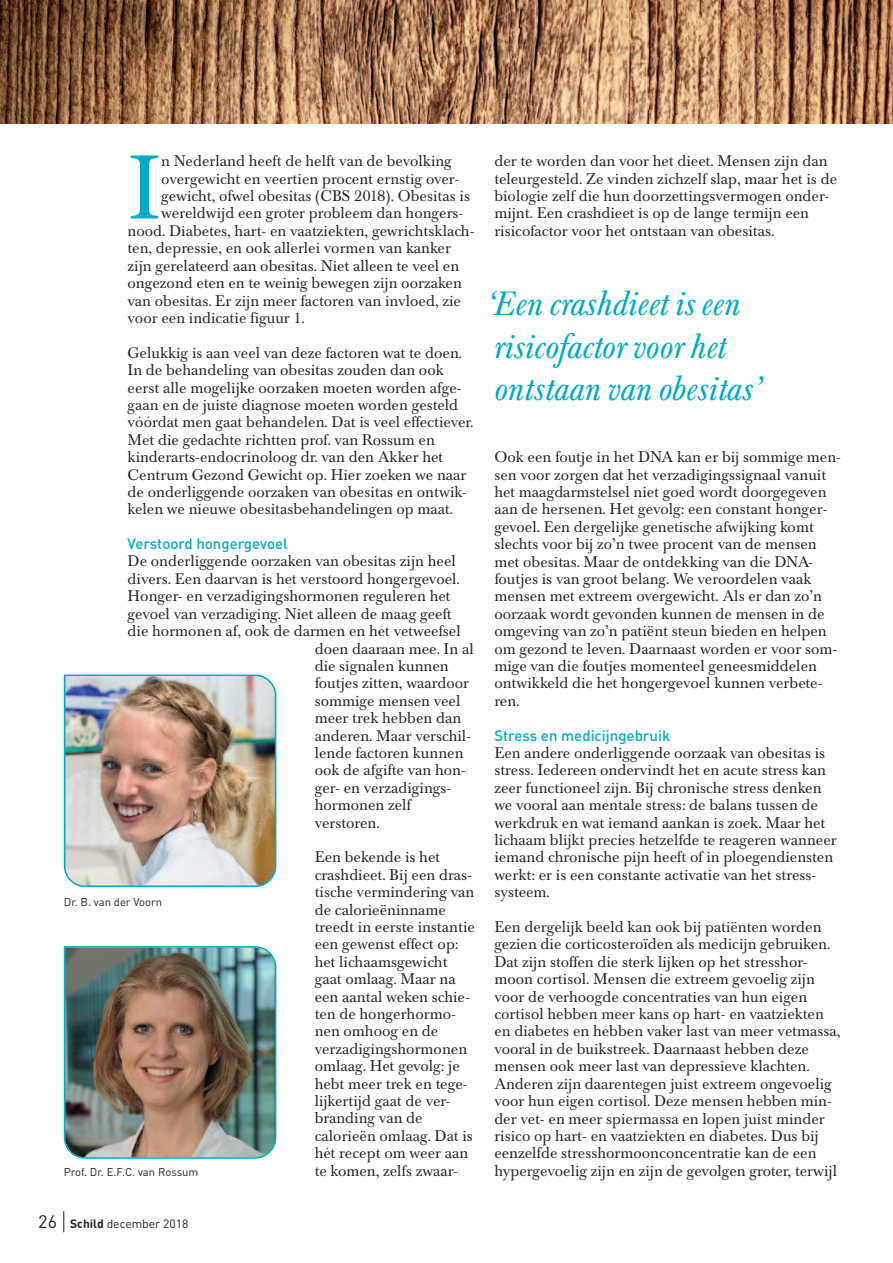
<style>
.page{position:relative;width:893px;height:1263px;background:#fff}
.page>*{position:absolute;margin:0;border:0;box-sizing:border-box;transform-origin:0 0}
.t1{font:96.6px "Baskerville Nr 1 SB";color:#00abc5}
.t2{font:italic 36px/42px "Baskerville Nr 1 SB";color:#00abc5}
.t3{font:16.5px/17.4px "Baskerville Nr 1 SB";color:#231f20}
.t4{font:500 15px "DIN";color:#00abc5}
.t5{font:12px "DIN";color:#231f20}
.t6{font:11.25px "DIN";color:#231f20}
.s1{font-size:18px}
.s2{font-weight:700}
</style>
<div class="page">
<img style="left:0;top:0;width:893px;height:123px">
<svg style="left:63px;top:1211px;width:1px;height:21px"></svg>
<img style="left:64px;top:674px;width:212px;height:213px">
<img style="left:64px;top:946px;width:212px;height:213px">
<h1 class="t1" style="left:128px;top:129px;width:35px">I</h1>
<p class="t3" style="left:161px;top:152px;width:292px">n Nederland heeft de helft van de bevolking</p>
<p class="t3" style="left:161px;top:169px;width:300px">overgewicht en veertien procent ernstig over -</p>
<p class="t3" style="left:161px;top:187px;width:310px">gewicht, ofwel obesitas (CBS 2018). Obesitas is</p>
<p class="t3" style="left:161px;top:204px;width:304px">wereldwijd een groter probleem dan hongers-</p>
<p class="t3" style="left:128px;top:221px;width:348px">nood. Diabetes, hart- en vaatziekten, gewrichtsklach-</p>
<p class="t3" style="left:128px;top:239px;width:325px">ten, depressie, en ook allerlei vormen van kanker</p>
<p class="t3" style="left:128px;top:256px;width:333px">zijn gerelateerd aan obesitas. Niet alleen te veel en</p>
<p class="t3" style="left:128px;top:274px;width:336px">ongezond eten en te weinig bewegen zijn oorzaken</p>
<p class="t3" style="left:128px;top:291px;width:335px">van obesitas. Er zijn meer factoren van invloed, zie</p>
<p class="t3" style="left:128px;top:308px;width:179px">voor een indicatie figuur 1.</p>
<p class="t3" style="left:128px;top:343px;width:347px">Gelukkig is aan veel van deze factoren wat te doen.<br>In de behandeling van obesitas zouden dan ook eerst alle mogelijke oorzaken moeten worden afge&shy;gaan en de juiste diagnose moeten worden gesteld vóórdat men gaat behandelen. Dat is veel effectiever.<br>Met die gedachte richtten prof. van Rossum en kinderarts-endocrinoloog dr. van den Akker het Centrum Gezond Gewicht op. Hier zoeken we naar de onderliggende oorzaken van obesitas en ontwik&shy;kelen we nieuwe obesitasbehandelingen op maat.</p>
<p class="t4" style="left:128px;top:535px;width:162px">Verstoord hongergevoel</p>
<p class="t3" style="left:128px;top:552px;width:330px">De onderliggende oorzaken van obesitas zijn heel</p>
<p class="t3" style="left:128px;top:569px;width:334px">divers. Een daarvan is het verstoord hongergevoel.</p>
<p class="t3" style="left:128px;top:587px;width:324px">Honger- en verzadigingshormonen reguleren het</p>
<p class="t3" style="left:128px;top:604px;width:326px">gevoel van verzadiging. Niet alleen de maag geeft</p>
<p class="t3" style="left:128px;top:622px;width:335px">die hormonen af, ook de darmen en het vetweefsel</p>
<p class="t3" style="left:315px;top:639px;width:161px">doen daaraan mee. In al</p>
<p class="t3" style="left:315px;top:656px;width:136px">die signalen kunnen</p>
<p class="t3" style="left:315px;top:674px;width:156px">foutjes zitten, waardoor</p>
<p class="t3" style="left:315px;top:691px;width:147px">sommige mensen veel</p>
<p class="t3" style="left:315px;top:709px;width:148px">meer trek hebben dan</p>
<p class="t3" style="left:315px;top:726px;width:158px">anderen. Maar verschil-</p>
<p class="t3" style="left:315px;top:744px;width:150px">lende factoren kunnen</p>
<p class="t3" style="left:315px;top:761px;width:153px">ook de afgifte van hon-</p>
<p class="t3" style="left:315px;top:778px;width:138px">ger- en verzadigings -</p>
<p class="t3" style="left:315px;top:796px;width:98px">hormonen zelf</p>
<p class="t3" style="left:315px;top:813px;width:67px">verstoren.</p>
<p class="t3" style="left:315px;top:848px;width:162px">Een bekende is het crashdieet. Bij een dras&shy;tische vermindering van de calorieëninname treedt in eerste instantie een gewenst effect op: het lichaamsgewicht gaat omlaag. Maar na een aantal weken schie&shy;ten de hongerhormo&shy;nen omhoog en de verzadigingshormonen omlaag. Het gevolg: je hebt meer trek en tege&shy;lijkertijd gaat de ver&shy;branding van de calorieën omlaag. Dat is hét recept om weer aan te komen, zelfs zwaar-</p>
<p class="t6" style="left:64px;top:896px;width:100px">Dr. B. van der Voorn</p>
<p class="t6" style="left:64px;top:1165px;width:136px">Prof. Dr. E.F.C. van Rossum</p>
<p class="t5" style="left:38px;top:1217px;width:151px"><span class="s1">26</span> <span class="s2">Schild</span> december 2018</p>
<p class="t3" style="left:494px;top:152px;width:344px">der te worden dan voor het dieet. Mensen zijn dan teleurgesteld. Ze vinden zichzelf slap, maar het is de biologie zelf die hun doorzettingsvermogen onder&shy;mijnt. Een crashdieet is op de lange termijn een risicofactor voor het ontstaan van obesitas.</p>
<h2 class="t2" style="left:487px;top:282px;width:276px">‘Een crashdieet is een risicofactor voor het ontstaan van obesitas’</h2>
<p class="t3" style="left:494px;top:448px;width:348px">Ook een foutje in het DNA kan er bij sommige men&shy;sen voor zorgen dat het verzadigingssignaal vanuit het maagdarmstelsel niet goed wordt doorgegeven aan de hersenen. Het gevolg: een constant honger&shy;gevoel. Een dergelijke genetische afwijking komt slechts voor bij zo’n twee procent van de mensen met obesitas. Maar de ontdekking van die DNA&shy;foutjes is van groot belang. We veroordelen vaak mensen met extreem overgewicht. Als er dan zo’n oorzaak wordt gevonden kunnen de mensen in de omgeving van zo’n patiënt steun bieden en helpen om gezond te leven. Daarnaast worden er voor som&shy;mige van die foutjes momenteel geneesmiddelen ontwikkeld die het hongergevoel kunnen verbete&shy;ren.</p>
<p class="t4" style="left:494px;top:726px;width:177px">Stress en medicijngebruik</p>
<p class="t3" style="left:494px;top:743px;width:344px">Een andere onderliggende oorzaak van obesitas is stress. Iedereen ondervindt het en acute stress kan zeer functioneel zijn. Bij chronische stress denken we vooral aan mentale stress: de balans tussen de werkdruk en wat iemand aankan is zoek. Maar het lichaam blijkt precies hetzelfde te reageren wanneer iemand chronische pijn heeft of in ploegendiensten werkt: er is een constante activatie van het stress - systeem.</p>
<p class="t3" style="left:494px;top:917px;width:348px">Een dergelijk beeld kan ook bij patiënten worden gezien die corticosteroïden als medicijn gebruiken.<br>Dat zijn stoffen die sterk lijken op het stresshor&shy;moon cortisol. Mensen die extreem gevoelig zijn voor de verhoogde concentraties van hun eigen cortisol hebben meer kans op hart- en vaatziekten en diabetes en hebben vaker last van meer vetmassa, vooral in de buikstreek. Daarnaast hebben deze mensen ook meer last van depressieve klachten.<br>Anderen zijn daarentegen juist extreem ongevoelig voor hun eigen cortisol. Deze mensen hebben min&shy;der vet- en meer spiermassa en lopen juist minder risico op hart- en vaatziekten en diabetes. Dus bij eenzelfde stresshormoonconcentratie kan de een hypergevoelig zijn en zijn de gevolgen groter, terwijl</p>
</div>
